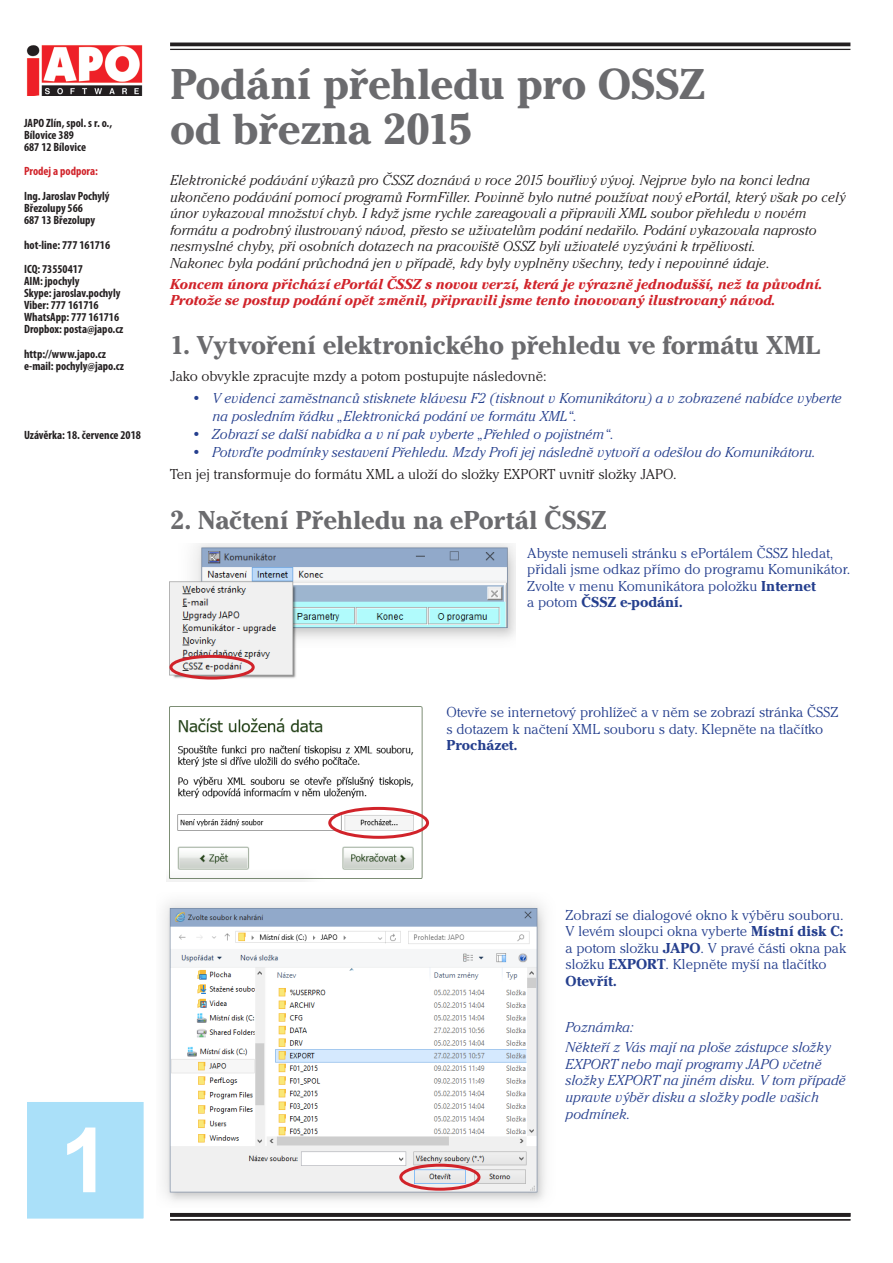
<style>
.page{position:relative;width:893px;height:1263px;background:#fff}
.page>*{position:absolute;margin:0;border:0;box-sizing:border-box;transform-origin:0 0}
.t1{font:700 90px "Arial";color:#fff}
.t2{font:700 45px "Cheltenham Itc TCE";letter-spacing:-.015em;color:#6b6b6e}
.t3{font:700 27px "Cheltenham Itc TCE";letter-spacing:-.01em;color:#6b6b6e}
.t4{font:15px/16.5px "Cheltenham Itc TCE Ligh Ital";color:#231f20}
.t5{font:15px/16.5px "Cheltenham Itc TCE Ligh Ital";color:#253f8e}
.t6{font:15px/16.5px "Cheltenham Itc TCE Ligh";color:#253f8e}
.t7{font:italic 700 15px "Cheltenham Itc TCE";color:#d1232a}
.t8{font:15px "Cheltenham Itc TCE Ligh";color:#231f20}
.t9{font:700 condensed 12px/12px "Myriad Pro";color:#231f20}
.t10{font:700 condensed 12px "Myriad Pro";color:#d1232a}
.s1{font-family:"Cheltenham Itc TCE";font-weight:700}
</style>
<div class="page">
<img style="left:26px;top:45px;width:117px;height:51px">
<hr style="left:170px;top:43px;width:680px;height:3px;background:#231f20">
<hr style="left:170px;top:49px;width:680px;height:1px;background:#231f20">
<div style="left:26px;top:1100px;width:119px;height:120px;background:#aae0f9;border:2px solid #fff"></div>
<svg style="left:170px;top:1213px;width:680px;height:4px;fill:#231f20"></svg>
<hr style="left:170px;top:1219px;width:680px;height:1px;background:#231f20">
<img style="left:169px;top:543px;width:346px;height:137px">
<img style="left:167px;top:706px;width:258px;height:175px">
<img style="left:163px;top:902px;width:382px;height:299px">
<div style="left:328px;top:807px;width:101px;height:32px;border:3px solid #d1232a;border-radius:50%"></div>
<div style="left:399px;top:1164px;width:81px;height:27px;border:3px solid #d1232a;border-radius:50%"></div>
<div style="left:169px;top:655px;width:86px;height:24px;border:3px solid #d1232a;border-radius:50%"></div>
<p class="t9" style="left:24px;top:117px;width:90px">JAPO Zlín, spol. s r. o.,<br>Bílovice 389<br>687 12 Bílovice</p>
<p class="t10" style="left:24px;top:164px;width:75px">Prodej a podpora:</p>
<p class="t9" style="left:24px;top:190px;width:87px">Ing. Jaroslav Pochylý<br>Březolupy 566<br>687 13 Březolupy</p>
<p class="t9" style="left:24px;top:232px;width:88px;line-height:24.8px">hot-line: 777 161716<br>ICQ: 73550417</p>
<p class="t9" style="left:24px;top:275px;width:101px">AIM: jpochyly<br>Skype: jaroslav.pochyly<br>Viber: 777 161716<br>WhatsApp: 777 161716<br>Dropbox: posta@japo.cz</p>
<p class="t9" style="left:24px;top:348px;width:101px">http://www.japo.cz e-mail: pochyly@japo.cz</p>
<p class="t9" style="left:24px;top:428px;width:118px">Uzávěrka: 18. července 2018</p>
<p class="t2" style="left:170px;top:58px;width:537px">Podání přehledu pro OSSZ</p>
<p class="t2" style="left:170px;top:103px;width:304px">od března 2015</p>
<p class="t4" style="left:170px;top:172px;width:641px">Elektronické podávání výkazů pro ČSSZ doznává v roce 2015 bouřlivý vývoj. Nejprve bylo na konci ledna</p>
<p class="t4" style="left:170px;top:189px;width:677px">ukončeno podávání pomocí programů FormFiller. Povinně bylo nutné používat nový ePortál, který však po celý únor vykazoval množství chyb. I když jsme rychle zareagovali a připravili XML soubor přehledu v novém</p>
<p class="t4" style="left:170px;top:222px;width:648px">formátu a podrobný ilustrovaný návod, přesto se uživatelům podání nedařilo. Podání vykazovala naprosto nesmyslné chyby, při osobních dotazech na pracoviště OSSZ byli uživatelé vyzýváni k trpělivosti.</p>
<p class="t4" style="left:170px;top:255px;width:601px">Nakonec byla podání průchodná jen v případě, kdy byly vyplněny všechny, tedy i nepovinné údaje.</p>
<p class="t7" style="left:170px;top:275px;width:654px">Koncem února přichází ePortál ČSSZ s novou verzí, která je výrazně jednodušší, než ta původní.</p>
<p class="t7" style="left:170px;top:291px;width:607px">Protože se postup podání opět změnil, připravili jsme tento inovovaný ilustrovaný návod.</p>
<p class="t3" style="left:170px;top:330px;width:652px">1. Vytvoření elektronického přehledu ve formátu XML</p>
<p class="t8" style="left:170px;top:368px;width:378px">Jako obvykle zpracujte mzdy a potom postupujte následovně:</p>
<p class="t5" style="left:213px;top:389px;width:631px;line-height:18px;text-indent:-21px">• V evidenci zaměstnanců stisknete klávesu F2 (tisknout v Komunikátoru) a v zobrazené nabídce vyberte na posledním řádku „Elektronická podání ve formátu XML“.</p>
<p class="t5" style="left:191px;top:426px;width:424px">• Zobrazí se další nabídka a v ní pak vyberte „Přehled o pojistném“.</p>
<p class="t5" style="left:191px;top:444px;width:626px">• Potvrďte podmínky sestavení Přehledu. Mzdy Profi jej následně vytvoří a odešlou do Komunikátoru.</p>
<p class="t8" style="left:170px;top:466px;width:508px">Ten jej transformuje do formátu XML a uloží do složky EXPORT uvnitř složky JAPO.</p>
<p class="t3" style="left:170px;top:504px;width:438px">2. Načtení Přehledu na ePortál ČSSZ</p>
<p class="t6" style="left:527px;top:545px;width:325px">Abyste nemuseli stránku s ePortálem ČSSZ hledat, přidali jsme odkaz přímo do programu Komunikátor.</p>
<p class="t6" style="left:527px;top:578px;width:290px">Zvolte v menu Komunikátora položku <span class="s1">Internet </span>a potom <span class="s1">ČSSZ e-podání.</span></p>
<p class="t6" style="left:446px;top:704px;width:393px">Otevře se internetový prohlížeč a v něm se zobrazí stránka ČSSZ s dotazem k načtení XML souboru s daty. Klepněte na tlačítko<br><span class="s1">Procházet.</span></p>
<p class="t1" style="left:60px;top:1101px;width:52px">1</p>
<p class="t6" style="left:566px;top:907px;width:282px">Zobrazí se dialogové okno k výběru souboru.<br>V levém sloupci okna vyberte <span class="s1">Místní disk C: </span>a potom složku <span class="s1">JAPO</span>. V pravé části okna pak složku <span class="s1">EXPORT</span>. Klepněte myší na tlačítko <span class="s1">Otevřít.</span></p>
<p class="t5" style="left:566px;top:1019px;width:70px">Poznámka:</p>
<p class="t5" style="left:566px;top:1039px;width:282px">Někteří z Vás mají na ploše zástupce složky EXPORT nebo mají programy JAPO včetně složky EXPORT na jiném disku. V tom případě upravte výběr disku a složky podle vašich podmínek.</p>
</div>
